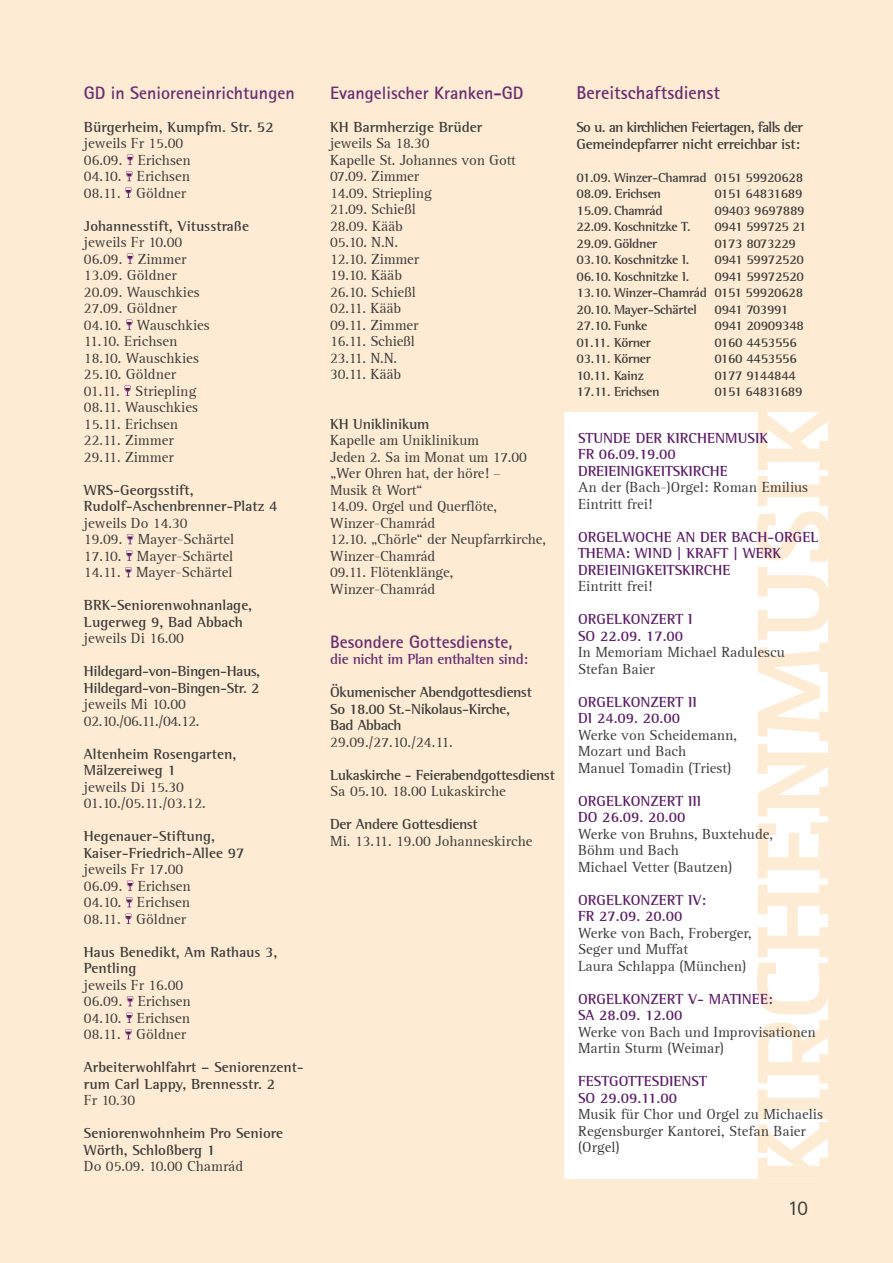
<style>
.page{position:relative;width:893px;height:1263px;background:#feebd3}
.page>*{position:absolute;margin:0;border:0;box-sizing:border-box;transform-origin:0 0}
.t1{font:21px "Rotis Sans Serif 55";color:#3c3c3b}
.t2{font:18.75px "Rotis Sans Serif Bold 65";color:#692d72}
.t3{font:18px "Rotis Sans Serif Bold 65";color:#692d72}
.t4{font:15px/16.5px "Rotis Serif";color:#3c3c3b}
.t5{font:700 15px/16.5px "Rotis Semi Serif";color:#3c3c3b}
.t6{font:700 15px/16.5px "Rotis Semi Serif";color:#5c1b68}
.t7{font:700 15px/16.5px "Rotis Semi Serif";letter-spacing:-.025em;color:#3c3c3b}
.t8{font:700 15px/16.5px "Rotis Semi Serif";letter-spacing:-.045em;color:#3c3c3b}
.t9{font:700 15px "Rotis Semi Serif";letter-spacing:-.025em;color:#692d72}
.t10{font:700 13.5px/16.5px "Rotis Semi Serif";letter-spacing:-.025em;color:#3c3c3b}
</style>
<div class="page">
<svg style="left:127px;top:155px;width:6px;height:10px"></svg>
<svg style="left:126px;top:171px;width:6px;height:10px"></svg>
<svg style="left:125px;top:188px;width:7px;height:10px"></svg>
<svg style="left:127px;top:254px;width:6px;height:10px"></svg>
<svg style="left:126px;top:320px;width:6px;height:10px"></svg>
<svg style="left:124px;top:386px;width:7px;height:10px"></svg>
<svg style="left:127px;top:534px;width:6px;height:10px"></svg>
<svg style="left:126px;top:551px;width:6px;height:10px"></svg>
<svg style="left:125px;top:567px;width:7px;height:10px"></svg>
<svg style="left:127px;top:881px;width:6px;height:10px"></svg>
<svg style="left:126px;top:897px;width:6px;height:10px"></svg>
<svg style="left:125px;top:914px;width:7px;height:10px"></svg>
<svg style="left:127px;top:996px;width:6px;height:10px"></svg>
<svg style="left:126px;top:1013px;width:6px;height:10px"></svg>
<svg style="left:125px;top:1029px;width:7px;height:10px"></svg>
<div style="left:565px;top:412px;width:263px;height:766px;background:#fff"></div>
<svg style="left:757px;top:412px;width:71px;height:767px"></svg>
<p class="t3" style="left:84px;top:81px;width:212px">GD in Senioreneinrichtungen</p>
<p class="t5" style="left:84px;top:118px;width:191px">Bürgerheim, Kumpfm. Str. 52</p>
<p class="t4" style="left:84px;top:135px;width:108px">jeweils Fr 15.00<br>06.09. Erichsen<br>04.10. Erichsen<br>08.11. Göldner</p>
<p class="t5" style="left:84px;top:217px;width:166px">Johannesstift, Vitusstraße</p>
<p class="t4" style="left:84px;top:234px;width:127px">jeweils Fr 10.00<br>06.09. Zimmer<br>13.09. Göldner<br>20.09. Wauschkies<br>27.09. Göldner<br>04.10. Wauschkies<br>11.10. Erichsen<br>18.10. Wauschkies<br>25.10. Göldner<br>01.11. Striepling<br>08.11. Wauschkies<br>15.11. Erichsen<br>22.11. Zimmer<br>29.11. Zimmer</p>
<p class="t5" style="left:84px;top:481px;width:195px">WRS-Georgsstift,<br>Rudolf-Aschenbrenner-Platz 4</p>
<p class="t4" style="left:84px;top:515px;width:152px">jeweils Do 14.30<br>19.09. Mayer-Schärtel<br>17.10. Mayer-Schärtel<br>14.11. Mayer-Schärtel</p>
<p class="t5" style="left:84px;top:597px;width:170px">BRK-Seniorenwohnanlage,<br>Lugerweg 9, Bad Abbach</p>
<p class="t4" style="left:84px;top:630px;width:102px">jeweils Di 16.00</p>
<p class="t7" style="left:84px;top:663px;width:177px">Hildegard-von-Bingen-Haus,<br>Hildegard-von-Bingen-Str. 2</p>
<p class="t4" style="left:84px;top:696px;width:117px">jeweils Mi 10.00<br>02.10./06.11./04.12.</p>
<p class="t5" style="left:84px;top:745px;width:154px">Altenheim Rosengarten,<br>Mälzereiweg 1</p>
<p class="t4" style="left:84px;top:779px;width:123px">jeweils Di 15.30<br>01.10./05.11./03.12.</p>
<p class="t5" style="left:84px;top:828px;width:162px">Hegenauer-Stiftung,<br>Kaiser-Friedrich-Allee 97</p>
<p class="t4" style="left:84px;top:861px;width:108px">jeweils Fr 17.00<br>06.09. Erichsen<br>04.10. Erichsen<br>08.11. Göldner</p>
<p class="t5" style="left:84px;top:943px;width:195px">Haus Benedikt, Am Rathaus 3,<br>Pentling</p>
<p class="t4" style="left:84px;top:977px;width:108px">jeweils Fr 16.00<br>06.09. Erichsen<br>04.10. Erichsen<br>08.11. Göldner</p>
<p class="t5" style="left:84px;top:1059px;width:221px">Arbeiterwohlfahrt – Seniorenzent&shy;rum Carl Lappy, Brennesstr. 2</p>
<p class="t4" style="left:84px;top:1092px;width:53px">Fr 10.30</p>
<p class="t5" style="left:84px;top:1125px;width:201px">Seniorenwohnheim Pro Seniore<br>Wörth, Schloßberg 1</p>
<p class="t4" style="left:84px;top:1158px;width:161px">Do 05.09. 10.00 Chamrád</p>
<p class="t3" style="left:330px;top:81px;width:195px">Evangelischer Kranken-GD</p>
<p class="t5" style="left:330px;top:118px;width:154px">KH Barmherzige Brüder</p>
<p class="t4" style="left:330px;top:135px;width:187px">jeweils Sa 18.30<br>Kapelle St. Johannes von Gott<br>07.09. Zimmer<br>14.09. Striepling<br>21.09. Schießl<br>28.09. Kääb<br>05.10. N.N.<br>12.10. Zimmer<br>19.10. Kääb<br>26.10. Schießl<br>02.11. Kääb<br>09.11. Zimmer<br>16.11. Schießl<br>23.11. N.N.<br>30.11. Kääb</p>
<p class="t5" style="left:330px;top:415px;width:101px">KH Uniklinikum</p>
<p class="t4" style="left:330px;top:432px;width:217px">Kapelle am Uniklinikum<br>Jeden 2. Sa im Monat um 17.00 „Wer Ohren hat, der höre! –<br>Musik &amp; Wort“<br>14.09. Orgel und Querflöte,<br>Winzer-Chamrád<br>12.10. „Chörle“ der Neupfarrkirche,<br>Winzer-Chamrád<br>09.11. Flötenklänge,<br>Winzer-Chamrád</p>
<p class="t3" style="left:330px;top:630px;width:184px">Besondere Gottesdienste,</p>
<p class="t9" style="left:330px;top:650px;width:199px">die nicht im Plan enthalten sind:</p>
<p class="t7" style="left:330px;top:684px;width:203px">Ökumenischer Abendgottesdienst<br>So 18.00 St.-Nikolaus-Kirche,<br>Bad Abbach</p>
<p class="t4" style="left:330px;top:734px;width:124px">29.09./27.10./24.11.</p>
<p class="t7" style="left:330px;top:766px;width:226px">Lukaskirche - Feierabendgottesdienst</p>
<p class="t4" style="left:330px;top:783px;width:177px">Sa 05.10. 18.00 Lukaskirche</p>
<p class="t7" style="left:330px;top:816px;width:149px">Der Andere Gottesdienst</p>
<p class="t4" style="left:330px;top:833px;width:204px">Mi. 13.11. 19.00 Johanneskirche</p>
<p class="t2" style="left:576px;top:81px;width:145px">Bereitschaftsdienst</p>
<p class="t8" style="left:576px;top:119px;width:228px">So u. an kirchlichen Feiertagen, falls der<br>Gemeindepfarrer nicht erreichbar ist:</p>
<p class="t10" style="left:576px;top:169px;width:228px">01.09. Winzer-Chamrad 0151 59920628<br>08.09. Erichsen</p>
<p class="t10" style="left:714px;top:185px;width:90px">0151 64831689</p>
<p class="t10" style="left:576px;top:202px;width:88px">15.09. Chamrád</p>
<p class="t10" style="left:714px;top:202px;width:92px">09403 9697889</p>
<p class="t10" style="left:576px;top:218px;width:116px">22.09. Koschnitzke T.</p>
<p class="t10" style="left:714px;top:218px;width:93px">0941 599725 21</p>
<p class="t10" style="left:576px;top:235px;width:82px">29.09. Göldner</p>
<p class="t10" style="left:714px;top:235px;width:83px">0173 8073229</p>
<p class="t10" style="left:576px;top:251px;width:114px">03.10. Koschnitzke I.</p>
<p class="t10" style="left:714px;top:251px;width:91px">0941 59972520</p>
<p class="t10" style="left:576px;top:268px;width:114px">06.10. Koschnitzke I.</p>
<p class="t10" style="left:576px;top:268px;width:229px;text-align:justify;text-indent:138px">0941 59972520<br>13.10. Winzer-Chamrád 0151 59920628<br>20.10. Mayer-Schärtel</p>
<p class="t10" style="left:714px;top:301px;width:75px">0941 703991</p>
<p class="t10" style="left:576px;top:317px;width:72px">27.10. Funke</p>
<p class="t10" style="left:714px;top:317px;width:91px">0941 20909348</p>
<p class="t10" style="left:576px;top:334px;width:76px">01.11. Körner</p>
<p class="t10" style="left:714px;top:334px;width:84px">0160 4453556</p>
<p class="t10" style="left:576px;top:350px;width:76px">03.11. Körner</p>
<p class="t10" style="left:714px;top:350px;width:84px">0160 4453556</p>
<p class="t10" style="left:576px;top:367px;width:69px">10.11. Kainz</p>
<p class="t10" style="left:714px;top:367px;width:83px">0177 9144844</p>
<p class="t10" style="left:576px;top:383px;width:85px">17.11. Erichsen</p>
<p class="t10" style="left:714px;top:383px;width:90px">0151 64831689</p>
<p class="t6" style="left:578px;top:429px;width:191px">STUNDE DER KIRCHENMUSIK<br>FR 06.09.19.00<br>DREIEINIGKEITSKIRCHE</p>
<p class="t4" style="left:578px;top:479px;width:231px">An der (Bach-)Orgel: Roman Emilius<br>Eintritt frei!</p>
<p class="t6" style="left:578px;top:528px;width:242px">ORGELWOCHE AN DER BACH-ORGEL<br>THEMA: WIND | KRAFT | WERK<br>DREIEINIGKEITSKIRCHE</p>
<p class="t4" style="left:578px;top:578px;width:76px">Eintritt frei!</p>
<p class="t6" style="left:578px;top:611px;width:116px">ORGELKONZERT I<br>SO 22.09. 17.00</p>
<p class="t4" style="left:578px;top:644px;width:208px">In Memoriam Michael Radulescu<br>Stefan Baier</p>
<p class="t6" style="left:578px;top:693px;width:120px">ORGELKONZERT II<br>DI 24.09. 20.00</p>
<p class="t4" style="left:578px;top:727px;width:161px">Werke von Scheidemann,<br>Mozart und Bach<br>Manuel Tomadin (Triest)</p>
<p class="t6" style="left:578px;top:792px;width:125px">ORGELKONZERT III<br>DO 26.09. 20.00</p>
<p class="t4" style="left:578px;top:826px;width:196px">Werke von Bruhns, Buxtehude,<br>Böhm und Bach<br>Michael Vetter (Bautzen)</p>
<p class="t6" style="left:578px;top:891px;width:130px">ORGELKONZERT IV:<br>FR 27.09. 20.00</p>
<p class="t4" style="left:578px;top:925px;width:175px">Werke von Bach, Froberger,<br>Seger und Muffat<br>Laura Schlappa (München)</p>
<p class="t6" style="left:578px;top:990px;width:196px">ORGELKONZERT V- MATINEE:<br>SA 28.09. 12.00</p>
<p class="t4" style="left:578px;top:1024px;width:239px">Werke von Bach und Improvisationen<br>Martin Sturm (Weimar)</p>
<p class="t6" style="left:578px;top:1073px;width:130px">FESTGOTTESDIENST<br>SO 29.09.11.00</p>
<p class="t4" style="left:578px;top:1106px;width:246px">Musik für Chor und Orgel zu Michaelis<br>Regensburger Kantorei, Stefan Baier (Orgel)</p>
<h1 class="t1" style="left:788px;top:1195px;width:22px">10</h1>
</div>
